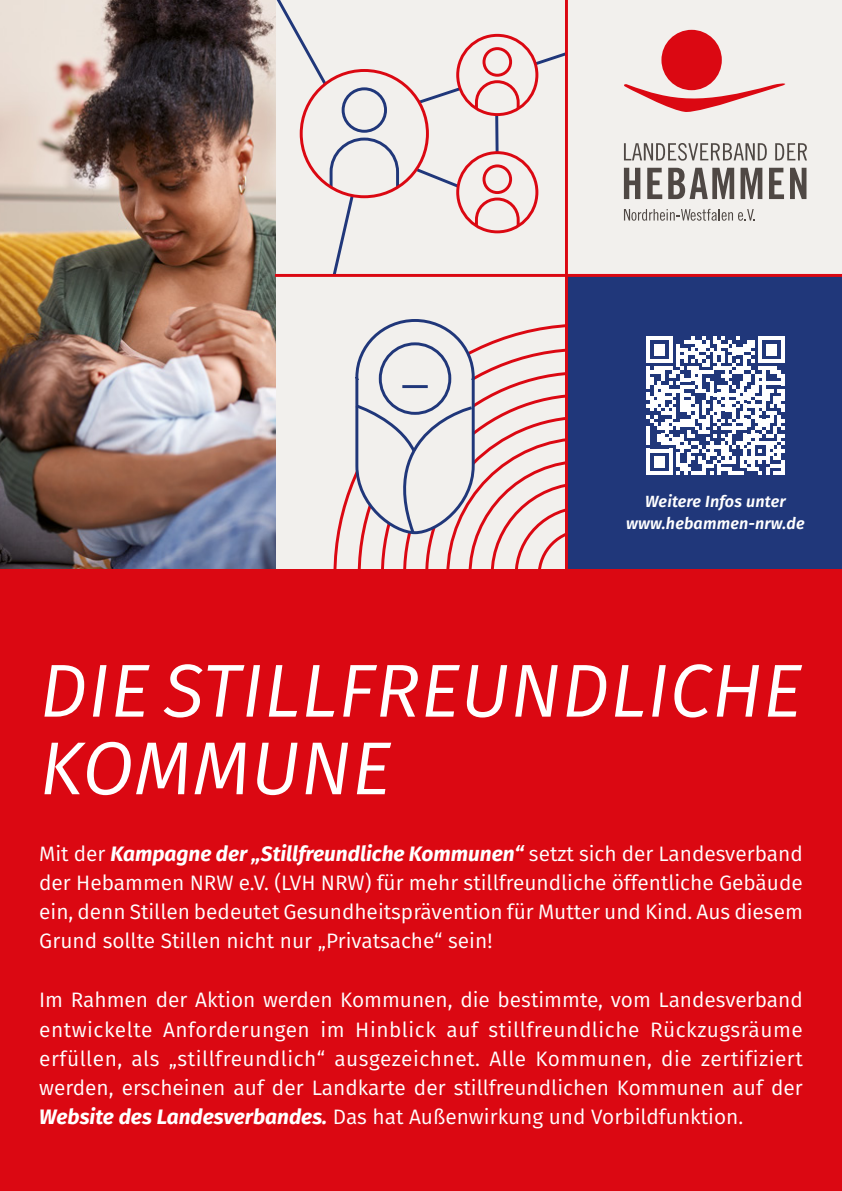
<style>
.page{position:relative;width:842px;height:1191px;background:#fff}
.page>*{position:absolute;margin:0;border:0;box-sizing:border-box;transform-origin:0 0}
.t1{font:italic 74.8px/77.6px "Fira Sans";letter-spacing:.01em;color:#fff}
.t2{font:20.8px/29.2px "Fira Sans";color:#fff;text-align:justify}
.t3{font:italic 600 16.2px/22.4px "Fira Sans";letter-spacing:.01em;color:#fff;text-align:center}
.s1{font-weight:700;font-style:italic}
</style>
<div class="page">
<div style="left:0;top:0;width:842px;height:582px;background:#f2f0ed"></div>
<div style="left:565px;top:275px;width:277px;height:294px;background:#20377a"></div>
<svg style="left:333px;top:478px;width:20px;height:91px"></svg>
<svg style="left:353px;top:319px;width:212px;height:250px"></svg>
<svg style="left:275px;top:0;width:59px;height:97px"></svg>
<svg style="left:495px;top:116px;width:4px;height:35px"></svg>
<div style="left:301px;top:70px;width:126px;height:127px;background:#f2f0ed;border-radius:50%"></div>
<svg style="left:327px;top:137px;width:73px;height:137px"></svg>
<div style="left:342px;top:87px;width:45px;height:46px;border:3px solid #20377a;border-radius:50%"></div>
<div style="left:300px;top:69px;width:129px;height:129px;border:3px solid #db0812;border-radius:50%"></div>
<svg style="left:415px;top:40px;width:150px;height:75px"></svg>
<div style="left:482px;top:47px;width:30px;height:30px;border:3px solid #db0812;border-radius:50%"></div>
<div style="left:456px;top:34px;width:82px;height:82px;border:3px solid #db0812;border-radius:50%"></div>
<svg style="left:458px;top:153px;width:79px;height:79px"></svg>
<svg style="left:413px;top:166px;width:120px;height:66px"></svg>
<div style="left:482px;top:164px;width:30px;height:30px;border:3px solid #db0812;border-radius:50%"></div>
<div style="left:456px;top:151px;width:82px;height:82px;border:3px solid #db0812;border-radius:50%"></div>
<img style="left:0;top:0;width:275px;height:569px">
<svg style="left:646px;top:336px;width:139px;height:139px"></svg>
<hr style="left:781px;top:460px;width:4px;height:15px;background:#fff">
<hr style="left:275px;top:274px;width:567px;height:3px;background:#db0812">
<hr style="left:565px;top:0;width:3px;height:599px;background:#db0812">
<div style="left:0;top:569px;width:842px;height:622px;background:#db0812"></div>
<svg style="left:624px;top:209px;width:131px;height:12px"></svg>
<div style="left:661px;top:30px;width:61px;height:60px;background:#db0812;border-radius:50%"></div>
<svg style="left:624px;top:82px;width:162px;height:30px"></svg>
<svg style="left:624px;top:143px;width:143px;height:18px"></svg>
<svg style="left:775px;top:143px;width:32px;height:17px"></svg>
<svg style="left:624px;top:168px;width:16px;height:31px"></svg>
<svg style="left:647px;top:168px;width:15px;height:31px"></svg>
<svg style="left:668px;top:168px;width:66px;height:31px"></svg>
<svg style="left:740px;top:168px;width:22px;height:31px"></svg>
<svg style="left:769px;top:168px;width:15px;height:31px"></svg>
<svg style="left:790px;top:168px;width:16px;height:31px"></svg>
<p class="t3" style="left:626px;top:489px;width:180px">Weitere Infos unter www.hebammen-nrw.de</p>
<p class="t1" style="left:40px;top:650px;width:764px">DIE STILLFREUNDLICHE<br>KOMMUNE</p>
<p class="t2" style="left:39px;top:838px;width:765px">Mit der <span class="s1">Kampagne der „Stillfreundliche Kommunen“</span> setzt sich der Landesverband der Hebammen NRW e.V. (LVH NRW) für mehr stillfreundliche öffentliche Gebäude ein, denn Stillen bedeutet Gesundheitsprävention für Mutter und Kind. Aus diesem Grund sollte Stillen nicht nur „Privatsache“ sein!</p>
<p class="t2" style="left:39px;top:985px;width:765px">Im Rahmen der Aktion werden Kommunen, die bestimmte, vom Landesverband entwickelte Anforderungen im Hinblick auf stillfreundliche Rückzugsräume erfüllen, als „stillfreundlich“ ausgezeichnet. Alle Kommunen, die zertifiziert werden, erscheinen auf der Landkarte der stillfreundlichen Kommunen auf der <span class="s1">Website des Landesverbandes.</span> Das hat Außenwirkung und Vorbildfunktion.</p>
</div>
